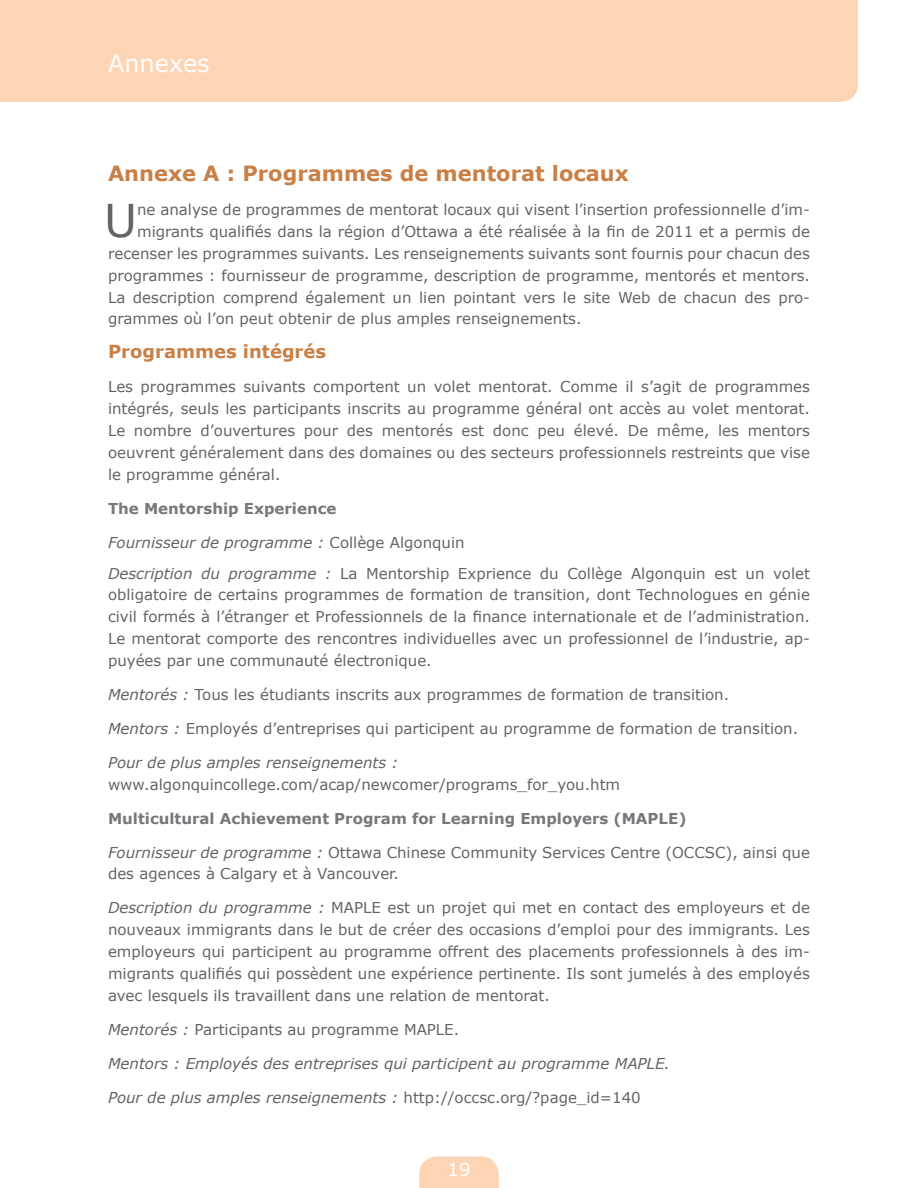
<style>
.page{position:relative;width:918px;height:1188px;background:#fff}
.page>*{position:absolute;margin:0;border:0;box-sizing:border-box;transform-origin:0 0}
.t1{font:45.15px "Verdana";color:#636466}
.t2{font:24px "Verdana";color:#fff}
.t3{font:700 21px "Verdana";color:#c98047}
.t4{font:700 18px "Verdana";color:#c98047}
.t5{font:18px "Verdana";color:#fff}
.t6{font:15px/21.9px "Verdana";color:#636466;text-align:justify}
.t7{font:italic 15px "Verdana";color:#636466}
.t8{font:700 15px "Verdana";color:#77787b}
.s1{font-style:italic}
.s2{font-style:normal}
</style>
<div class="page">
<div style="left:0;top:0;width:858px;height:102px;background:#fdd4b4"></div>
<svg style="left:419px;top:1156px;width:80px;height:32px;background:#fdd7b9"></svg>
<h2 class="t2" style="left:108px;top:48px;width:103px">Annexes</h2>
<h3 class="t3" style="left:108px;top:160px;width:522px">Annexe A : Programmes de mentorat locaux</h3>
<h1 class="t1" style="left:104px;top:192px;width:35px">U</h1>
<p class="t6" style="left:137px;top:199px;width:674px">ne analyse de programmes de mentorat locaux qui visent l’insertion professionnelle d’im-</p>
<p class="t6" style="left:137px;top:221px;width:674px">migrants qualifiés dans la région d’Ottawa a été réalisée à la fin de 2011 et a permis de</p>
<p class="t6" style="left:108px;top:243px;width:703px">recenser les programmes suivants. Les renseignements suivants sont fournis pour chacun des</p>
<p class="t6" style="left:108px;top:264px;width:704px">programmes : fournisseur de programme, description de programme, mentorés et mentors.</p>
<p class="t6" style="left:108px;top:286px;width:704px">La description comprend également un lien pointant vers le site Web de chacun des pro-</p>
<p class="t6" style="left:108px;top:308px;width:475px">grammes où l’on peut obtenir de plus amples renseignements.</p>
<p class="t4" style="left:108px;top:340px;width:220px">Programmes intégrés</p>
<p class="t6" style="left:108px;top:376px;width:704px">Les programmes suivants comportent un volet mentorat. Comme il s’agit de programmes intégrés, seuls les participants inscrits au programme général ont accès au volet mentorat.<br>Le nombre d’ouvertures pour des mentorés est donc peu élevé. De même, les mentors oeuvrent généralement dans des domaines ou des secteurs professionnels restreints que vise le programme général.</p>
<p class="t8" style="left:108px;top:499px;width:230px">The Mentorship Experience</p>
<p class="t6" style="left:108px;top:527px;width:703px;line-height:30.9px"><span class="s1">Fournisseur de programme :</span> Collège Algonquin<br><span class="s1">Description du programme :</span> La Mentorship Exprience du Collège Algonquin est un volet</p>
<p class="t6" style="left:108px;top:584px;width:703px">obligatoire de certains programmes de formation de transition, dont Technologues en génie civil formés à l’étranger et Professionnels de la finance internationale et de l’administration.<br>Le mentorat comporte des rencontres individuelles avec un professionnel de l’industrie, ap&shy;puyées par une communauté électronique.</p>
<p class="t6" style="left:108px;top:684px;width:623px"><span class="s1">Mentorés :</span> Tous les étudiants inscrits aux programmes de formation de transition.</p>
<p class="t6" style="left:108px;top:718px;width:692px"><span class="s1">Mentors :</span> Employés d’entreprises qui participent au programme de formation de transition.</p>
<p class="t7" style="left:108px;top:753px;width:292px">Pour de plus amples renseignements :</p>
<p class="t6" style="left:108px;top:774px;width:514px">www.algonquincollege.com/acap/newcomer/programs_for_you.htm</p>
<p class="t8" style="left:108px;top:808px;width:580px">Multicultural Achievement Program for Learning Employers (MAPLE)</p>
<p class="t6" style="left:108px;top:841px;width:704px"><span class="s1">Fournisseur de programme :</span> Ottawa Chinese Community Services Centre (OCCSC), ainsi que des agences à Calgary et à Vancouver.</p>
<p class="t6" style="left:108px;top:897px;width:703px"><span class="s1">Description du programme :</span> MAPLE est un projet qui met en contact des employeurs et de nouveaux immigrants dans le but de créer des occasions d’emploi pour des immigrants. Les employeurs qui participent au programme offrent des placements professionnels à des im&shy;migrants qualifiés qui possèdent une expérience pertinente. Ils sont jumelés à des employés avec lesquels ils travaillent dans une relation de mentorat.</p>
<p class="t6" style="left:108px;top:1019px;width:353px"><span class="s1">Mentorés :</span> Participants au programme MAPLE.</p>
<p class="t7" style="left:108px;top:1054px;width:563px">Mentors : Employés des entreprises qui participent au programme MAPLE.</p>
<p class="t7" style="left:108px;top:1088px;width:534px">Pour de plus amples renseignements : <span class="s2">http://occsc.org/?page_id=140</span></p>
<p class="t5" style="left:448px;top:1158px;width:24px">19</p>
</div>
